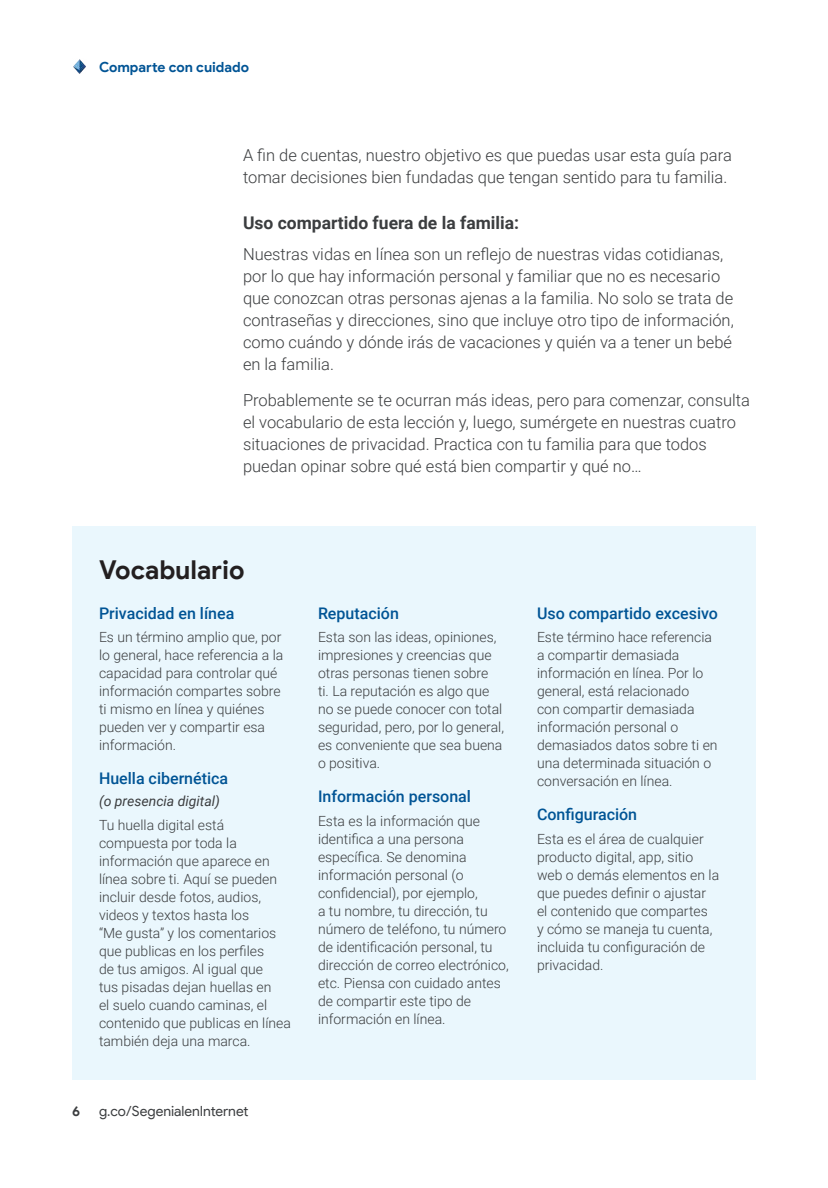
<style>
.page{position:relative;width:828px;height:1188px;background:#fff}
.page>*{position:absolute;margin:0;border:0;box-sizing:border-box;transform-origin:0 0}
.Vocabulary_-_Title{font:700 26px "Google Sans Display";color:#231f20}
.ES_-_H3_-_Body{font:700 17.6px "Roboto";color:#3b3d3f}
.ES_Body{font:300 16.4px/22px "Roboto";color:#3b3d3f}
.ES_Vocabulary_-_Hea{font:500 16px "Roboto";color:#005495}
.Vocabulary_-_Body{font:300 14px/18px "Roboto";color:#3b3d3f}
.t1{font:14px "Google Sans Display";color:#3b3d3f}
.ES_Vocabulary_-_Hea-2{font:italic 14px "Roboto";color:#3b3d3f}
.t2{font:700 14px "Google Sans Display";letter-spacing:-.005em;color:#005495}
.t3{font:700 14px "Google Sans Display";color:#3b3d3f}
</style>
<div class="page">
<img style="left:73px;top:59px;width:13px;height:15px">
<div style="left:72px;top:527px;width:684px;height:553px;background:#eaf7fd"></div>
<p class="t2" style="left:99px;top:58px;width:152px">Comparte con cuidado</p>
<p class="ES_Body" style="left:243px;top:144px;width:490px">A fin de cuentas, nuestro objetivo es que puedas usar esta guía para tomar decisiones bien fundadas que tengan sentido para tu familia.</p>
<p class="ES_-_H3_-_Body" style="left:243px;top:210px;width:278px">Uso compartido fuera de la familia:</p>
<p class="ES_Body" style="left:243px;top:242px;width:492px">Nuestras vidas en línea son un reflejo de nuestras vidas cotidianas, por lo que hay información personal y familiar que no es necesario que conozcan otras personas ajenas a la familia. No solo se trata de contraseñas y direcciones, sino que incluye otro tipo de información, como cuándo y dónde irás de vacaciones y quién va a tener un bebé en la familia.</p>
<p class="ES_Body" style="left:243px;top:389px;width:508px">Probablemente se te ocurran más ideas, pero para comenzar, consulta el vocabulario de esta lección y, luego, sumérgete en nuestras cuatro situaciones de privacidad. Practica con tu familia para que todos puedan opinar sobre qué está bien compartir y qué no…</p>
<p class="Vocabulary_-_Title" style="left:99px;top:554px;width:147px">Vocabulario</p>
<p class="ES_Vocabulary_-_Hea" style="left:99px;top:602px;width:137px">Privacidad en línea</p>
<p class="Vocabulary_-_Body" style="left:99px;top:628px;width:186px">Es un término amplio que, por lo general, hace referencia a la capacidad para controlar qué información compartes sobre ti mismo en línea y quiénes pueden ver y compartir esa información.</p>
<p class="ES_Vocabulary_-_Hea" style="left:99px;top:767px;width:131px">Huella cibernética</p>
<p class="ES_Vocabulary_-_Hea-2" style="left:99px;top:791px;width:123px">(o presencia digital)</p>
<p class="Vocabulary_-_Body" style="left:99px;top:815px;width:194px">Tu huella digital está compuesta por toda la información que aparece en línea sobre ti. Aquí se pueden incluir desde fotos, audios, videos y textos hasta los<br>“Me gusta” y los comentarios que publicas en los perfiles<br>de tus amigos. Al igual que<br>tus pisadas dejan huellas en<br>el suelo cuando caminas, el contenido que publicas en línea también deja una marca.</p>
<p class="t3" style="left:72px;top:1103px;width:10px">6</p>
<p class="t1" style="left:99px;top:1103px;width:151px">g.co/SegenialenInternet</p>
<p class="ES_Vocabulary_-_Hea" style="left:318px;top:602px;width:82px">Reputación</p>
<p class="Vocabulary_-_Body" style="left:318px;top:628px;width:188px">Esta son las ideas, opiniones, impresiones y creencias que otras personas tienen sobre<br>ti. La reputación es algo que no se puede conocer con total seguridad, pero, por lo general, es conveniente que sea buena o positiva.</p>
<p class="ES_Vocabulary_-_Hea" style="left:318px;top:785px;width:155px">Información personal</p>
<p class="Vocabulary_-_Body" style="left:318px;top:811px;width:192px">Esta es la información que identifica a una persona específica. Se denomina información personal (o confidencial), por ejemplo,<br>a tu nombre, tu dirección, tu número de teléfono, tu número de identificación personal, tu dirección de correo electrónico, etc. Piensa con cuidado antes de compartir este tipo de información en línea.</p>
<p class="ES_Vocabulary_-_Hea" style="left:537px;top:602px;width:183px">Uso compartido excesivo</p>
<p class="Vocabulary_-_Body" style="left:537px;top:628px;width:182px">Este término hace referencia a compartir demasiada información en línea. Por lo general, está relacionado<br>con compartir demasiada información personal o demasiados datos sobre ti en una determinada situación o conversación en línea.</p>
<p class="ES_Vocabulary_-_Hea" style="left:537px;top:803px;width:102px">Configuración</p>
<p class="Vocabulary_-_Body" style="left:537px;top:829px;width:184px">Esta es el área de cualquier producto digital, app, sitio web o demás elementos en la que puedes definir o ajustar el contenido que compartes<br>y cómo se maneja tu cuenta, incluida tu configuración de privacidad.</p>
</div>
